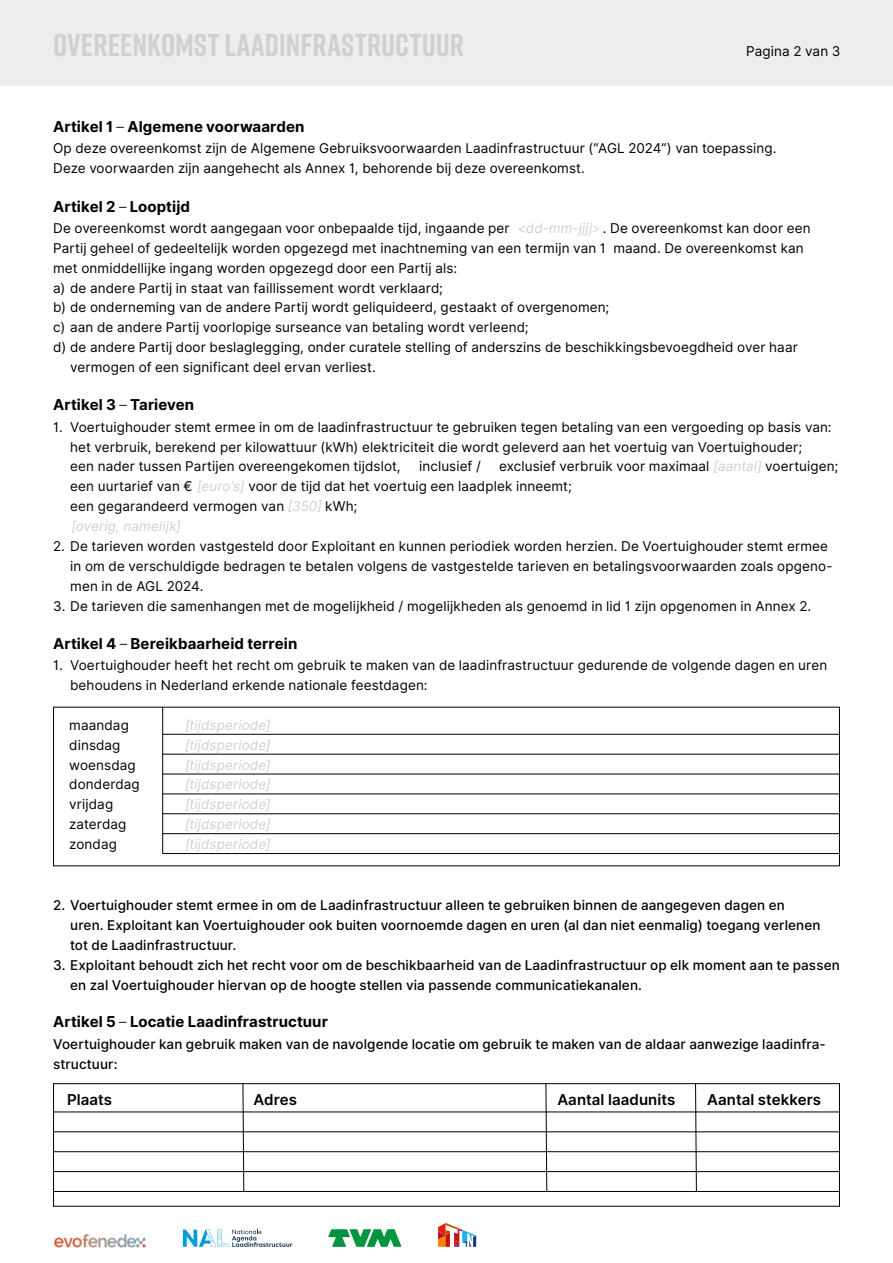
<style>
.page{position:relative;width:893px;height:1263px;background:#fff}
.page>*{position:absolute;margin:0;border:0;box-sizing:border-box;transform-origin:0 0}
.t1{font:700 31.5px "Rift";letter-spacing:.005em;color:#d0d0d0}
.t2{font:700 15px "Inter";letter-spacing:.005em;color:#000}
.t3{font:600 15px "Inter";letter-spacing:.005em;color:#000}
.t4{font:13.5px/19.8px "Inter";letter-spacing:.01em;color:#000}
.t5{font:500 13.5px/19.8px "Inter";letter-spacing:.01em;color:#000}
.t6{font:italic 13.5px/19.8px "Inter";letter-spacing:.01em;color:#d0d0d0;text-align:justify}
.s1{font-family:"Inter Light BETA";font-weight:400}
.s2{font-style:italic;color:#d0d0d0}
</style>
<div class="page">
<div style="left:0;top:0;width:893px;height:85px;background:#ededed"></div>
<img style="left:54px;top:1234px;width:92px;height:14px">
<svg style="left:328px;top:1229px;width:73px;height:18px"></svg>
<svg style="left:183px;top:1229px;width:109px;height:18px"></svg>
<svg style="left:438px;top:1223px;width:38px;height:24px"></svg>
<svg style="left:53px;top:706px;width:787px;height:161px"></svg>
<svg style="left:53px;top:1083px;width:787px;height:124px"></svg>
<hr style="left:162px;top:707px;width:1px;height:147px;background:#000">
<svg style="left:243px;top:1083px;width:1px;height:108px"></svg>
<svg style="left:545px;top:1083px;width:2px;height:108px"></svg>
<svg style="left:695px;top:1083px;width:2px;height:108px"></svg>
<hr style="left:163px;top:734px;width:677px;height:1px;background:#000">
<hr style="left:163px;top:754px;width:677px;height:1px;background:#000">
<hr style="left:163px;top:774px;width:677px;height:1px;background:#000">
<hr style="left:163px;top:794px;width:677px;height:1px;background:#000">
<hr style="left:163px;top:813px;width:677px;height:1px;background:#000">
<hr style="left:163px;top:833px;width:677px;height:1px;background:#000">
<hr style="left:163px;top:853px;width:677px;height:1px;background:#000">
<hr style="left:53px;top:1112px;width:787px;height:1px;background:#000">
<hr style="left:53px;top:1131px;width:787px;height:1px;background:#000">
<hr style="left:53px;top:1151px;width:787px;height:1px;background:#000">
<hr style="left:53px;top:1171px;width:787px;height:1px;background:#000">
<hr style="left:53px;top:1191px;width:787px;height:1px;background:#000">
<h1 class="t1" style="left:53px;top:22px;width:412px">OVEREENKOMST LAADINFRASTRUCTUUR</h1>
<p class="t4" style="left:746px;top:41px;width:96px">Pagina 2 van 3</p>
<p class="t2" style="left:53px;top:116px;width:253px">Artikel 1 <span class="s1">–</span> Algemene voorwaarden</p>
<p class="t4" style="left:53px;top:139px;width:725px">Op deze overeenkomst zijn de Algemene Gebruiksvoorwaarden Laadinfrastructuur (“AGL 2024”) van toepassing.<br>Deze voorwaarden zijn aangehecht als Annex 1, behorende bij deze overeenkomst.</p>
<p class="t2" style="left:53px;top:195px;width:138px">Artikel 2 <span class="s1">–</span> Looptijd</p>
<p class="t4" style="left:53px;top:218px;width:458px">De overeenkomst wordt aangegaan voor onbepaalde tijd, ingaande per</p>
<p class="t4" style="left:517px;top:218px;width:295px"><span class="s2">&lt;dd-mm-jjjj&gt;</span> . De overeenkomst kan door een</p>
<p class="t4" style="left:53px;top:238px;width:752px">Partij geheel of gedeeltelijk worden opgezegd met inachtneming van een termijn van 1 maand. De overeenkomst kan</p>
<p class="t4" style="left:53px;top:258px;width:405px">met onmiddellijke ingang worden opgezegd door een Partij als:</p>
<p class="t4" style="left:53px;top:278px;width:391px">a) de andere Partij in staat van faillissement wordt verklaard;</p>
<p class="t4" style="left:53px;top:298px;width:558px">b) de onderneming van de andere Partij wordt geliquideerd, gestaakt of overgenomen;</p>
<p class="t4" style="left:53px;top:318px;width:477px">c) aan de andere Partij voorlopige surseance van betaling wordt verleend;</p>
<p class="t4" style="left:53px;top:337px;width:746px">d) de andere Partij door beslaglegging, onder curatele stelling of anderszins de beschikkingsbevoegdheid over haar</p>
<p class="t4" style="left:70px;top:357px;width:307px">vermogen of een significant deel ervan verliest.</p>
<p class="t2" style="left:53px;top:394px;width:142px">Artikel 3 <span class="s1">–</span> Tarieven</p>
<p class="t4" style="left:70px;top:417px;width:763px;text-indent:-17px">1. Voertuighouder stemt ermee in om de laadinfrastructuur te gebruiken tegen betaling van een vergoeding op basis van: het verbruik, berekend per kilowattuur (kWh) elektriciteit die wordt geleverd aan het voertuig van Voertuighouder;<br>een nader tussen Partijen overeengekomen tijdslot,</p>
<p class="t4" style="left:70px;top:457px;width:770px;text-indent:429px">exclusief verbruik voor maximaal <span class="s2">[aantal]</span> voertuigen; een uurtarief van € <span class="s2">[euro’s]</span> voor de tijd dat het voertuig een laadplek inneemt;<br>een gegarandeerd vermogen van <span class="s2">[350]</span> kWh;</p>
<p class="t4" style="left:70px;top:536px;width:764px;text-indent:-17px">2. De tarieven worden vastgesteld door Exploitant en kunnen periodiek worden herzien. De Voertuighouder stemt ermee in om de verschuldigde bedragen te betalen volgens de vastgestelde tarieven en betalingsvoorwaarden zoals opgeno&shy;men in de AGL 2024.</p>
<p class="t4" style="left:53px;top:596px;width:760px">3. De tarieven die samenhangen met de mogelijkheid / mogelijkheden als genoemd in lid 1 zijn opgenomen in Annex 2.</p>
<p class="t2" style="left:53px;top:632px;width:246px">Artikel 4 <span class="s1">–</span> Bereikbaarheid terrein</p>
<p class="t4" style="left:70px;top:655px;width:759px;text-indent:-17px">1. Voertuighouder heeft het recht om gebruik te maken van de laadinfrastructuur gedurende de volgende dagen en uren behoudens in Nederland erkende nationale feestdagen:</p>
<p class="t4" style="left:419px;top:457px;width:63px">inclusief /</p>
<p class="t6" style="left:71px;top:516px;width:111px">[overig, namelijk]</p>
<p class="t4" style="left:69px;top:715px;width:72px">maandag dinsdag woensdag donderdag vrijdag zaterdag zondag</p>
<p class="t6" style="left:185px;top:715px;width:87px">[tijdsperiode] [tijdsperiode] [tijdsperiode] [tijdsperiode] [tijdsperiode] [tijdsperiode] [tijdsperiode]</p>
<p class="t5" style="left:70px;top:896px;width:752px;text-indent:-17px">2. Voertuighouder stemt ermee in om de Laadinfrastructuur alleen te gebruiken binnen de aangegeven dagen en uren. Exploitant kan Voertuighouder ook buiten voornoemde dagen en uren (al dan niet eenmalig) toegang verlenen tot de Laadinfrastructuur.</p>
<p class="t5" style="left:70px;top:955px;width:771px;text-indent:-17px">3. Exploitant behoudt zich het recht voor om de beschikbaarheid van de Laadinfrastructuur op elk moment aan te passen en zal Voertuighouder hiervan op de hoogte stellen via passende communicatiekanalen.</p>
<p class="t2" style="left:53px;top:1010px;width:277px">Artikel 5 <span class="s1">–</span> Locatie Laadinfrastructuur</p>
<p class="t5" style="left:53px;top:1035px;width:774px">Voertuighouder kan gebruik maken van de navolgende locatie om gebruik te maken van de aldaar aanwezige laadinfra&shy;structuur:</p>
<p class="t3" style="left:67px;top:1088px;width:46px">Plaats</p>
<p class="t3" style="left:254px;top:1088px;width:45px">Adres</p>
<p class="t3" style="left:557px;top:1088px;width:119px">Aantal laadunits</p>
<p class="t3" style="left:707px;top:1088px;width:115px">Aantal stekkers</p>
</div>
